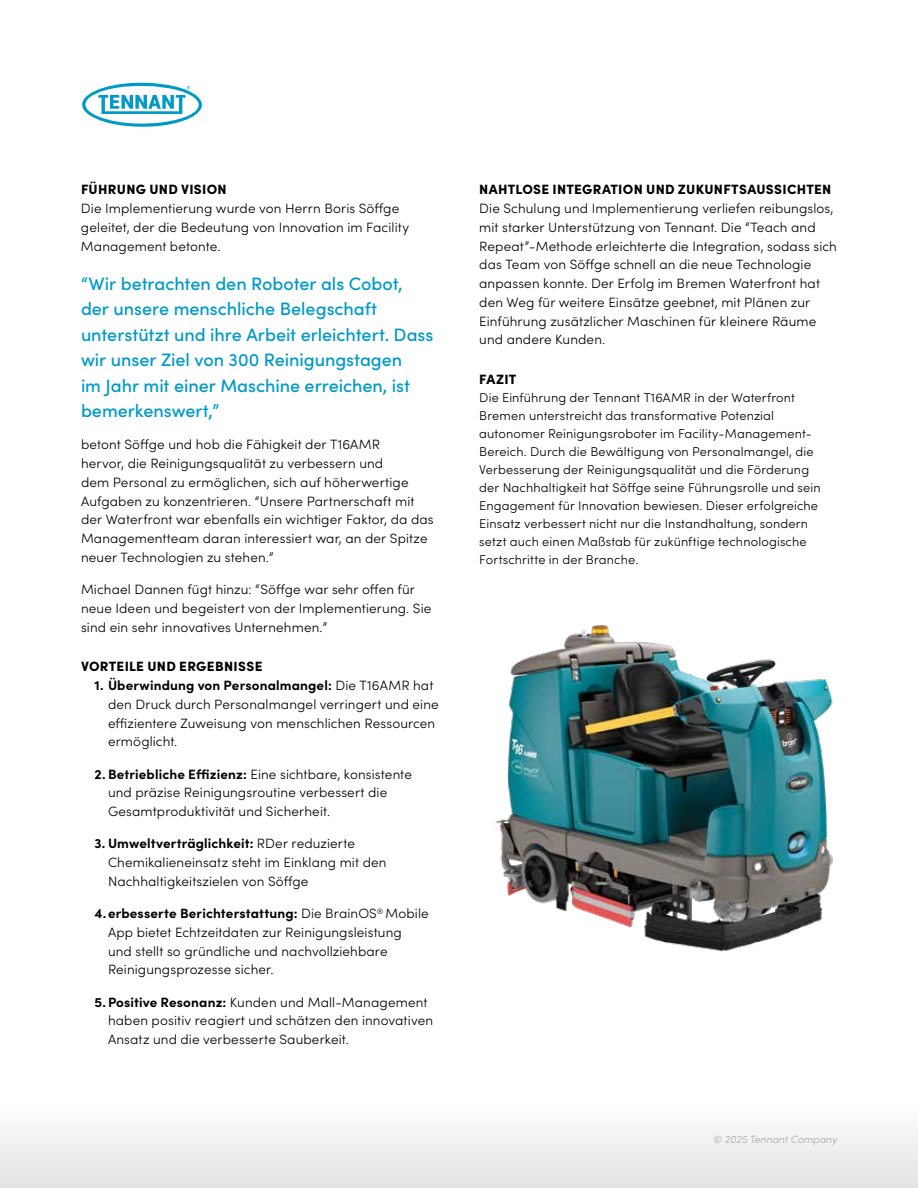
<style>
.page{position:relative;width:918px;height:1188px;background:#fff}
.page>*{position:absolute;margin:0;border:0;box-sizing:border-box;transform-origin:0 0}
.t1{font:500 18px/25.5px "Sofia Pro";letter-spacing:-.005em;color:#009ac7}
.t2{font:300 13.5px/18.8px "Sofia Pro";letter-spacing:.01em;color:#000}
.t3{font:900 13.5px "Sofia Pro";letter-spacing:.025em;color:#000}
.t4{font:300 12.75px/18px "Sofia Pro";letter-spacing:.01em;color:#000}
.t5{font:italic 300 10.5px "Sofia Pro";color:#a8a8aa}
.s1{font-weight:700}
</style>
<div class="page">
<svg style="left:82px;top:82px;width:120px;height:45px"></svg>
<div style="left:0;top:1107px;width:918px;height:81px;background:linear-gradient(to right,#f1eff0,#f1eff0)"></div>
<img style="left:495px;top:625px;width:338px;height:327px">
<p class="t3" style="left:81px;top:179px;width:147px">FÜHRUNG UND VISION</p>
<p class="t2" style="left:81px;top:198px;width:330px">Die Implementierung wurde von Herrn Boris Söffge geleitet, der die Bedeutung von Innovation im Facility<br>Management betonte.</p>
<h1 class="t1" style="left:81px;top:270px;width:354px">“Wir betrachten den Roboter als Cobot, der unsere menschliche Belegschaft unterstützt und ihre Arbeit erleichtert. Dass wir unser Ziel von 300 Reinigungstagen<br>im Jahr mit einer Maschine erreichen, ist bemerkenswert,”</h1>
<p class="t2" style="left:81px;top:435px;width:354px">betont Söffge und hob die Fähigkeit der T16AMR<br>hervor, die Reinigungsqualität zu verbessern und<br>dem Personal zu ermöglichen, sich auf höherwertige Aufgaben zu konzentrieren. “Unsere Partnerschaft mit der Waterfront war ebenfalls ein wichtiger Faktor, da das Managementteam daran interessiert war, an der Spitze neuer Technologien zu stehen.”</p>
<p class="t2" style="left:81px;top:579px;width:352px">Michael Dannen fügt hinzu: “Söffge war sehr offen für neue Ideen und begeistert von der Implementierung. Sie sind ein sehr innovatives Unternehmen.”</p>
<p class="t3" style="left:81px;top:656px;width:183px">VORTEILE UND ERGEBNISSE</p>
<p class="t2" style="left:108px;top:675px;width:332px;text-indent:-14px"><span class="s1">1. Überwindung von Personalmangel:</span> Die T16AMR hat den Druck durch Personalmangel verringert und eine effizientere Zuweisung von menschlichen Ressourcen ermöglicht.</p>
<p class="t2" style="left:108px;top:764px;width:305px;text-indent:-14px"><span class="s1">2.Betriebliche Effizienz:</span> Eine sichtbare, konsistente und präzise Reinigungsroutine verbessert die<br>Gesamtproduktivität und Sicherheit.</p>
<p class="t2" style="left:108px;top:834px;width:280px;text-indent:-14px"><span class="s1">3. Umweltverträglichkeit:</span> RDer reduzierte<br>Chemikalieneinsatz steht im Einklang mit den<br>Nachhaltigkeitszielen von Söffge</p>
<p class="t2" style="left:108px;top:903px;width:322px;text-indent:-14px"><span class="s1">4.erbesserte Berichterstattung:</span> Die BrainOS<sup>®</sup> Mobile App bietet Echtzeitdaten zur Reinigungsleistung und stellt so gründliche und nachvollziehbare Reinigungsprozesse sicher.</p>
<p class="t2" style="left:108px;top:992px;width:327px;text-indent:-14px"><span class="s1">5.Positive Resonanz:</span> Kunden und Mall-Management haben positiv reagiert und schätzen den innovativen<br>Ansatz und die verbesserte Sauberkeit.</p>
<p class="t3" style="left:479px;top:179px;width:354px">NAHTLOSE INTEGRATION UND ZUKUNFTSAUSSICHTEN</p>
<p class="t2" style="left:479px;top:198px;width:359px">Die Schulung und Implementierung verliefen reibungslos, mit starker Unterstützung von Tennant. Die “Teach and Repeat”-Methode erleichterte die Integration, sodass sich das Team von Söffge schnell an die neue Technologie anpassen konnte. Der Erfolg im Bremen Waterfront hat den Weg für weitere Einsätze geebnet, mit Plänen zur Einführung zusätzlicher Maschinen für kleinere Räume und andere Kunden.</p>
<p class="t3" style="left:479px;top:369px;width:39px">FAZIT</p>
<p class="t4" style="left:479px;top:388px;width:343px">Die Einführung der Tennant T16AMR in der Waterfront Bremen unterstreicht das transformative Potenzial autonomer Reinigungsroboter im Facility-Management-Bereich. Durch die Bewältigung von Personalmangel, die Verbesserung der Reinigungsqualität und die Förderung der Nachhaltigkeit hat Söffge seine Führungsrolle und sein Engagement für Innovation bewiesen. Dieser erfolgreiche Einsatz verbessert nicht nur die Instandhaltung, sondern setzt auch einen Maßstab für zukünftige technologische Fortschritte in der Branche.</p>
<p class="t5" style="left:713px;top:1132px;width:125px">© 2025 Tennant Company</p>
</div>
